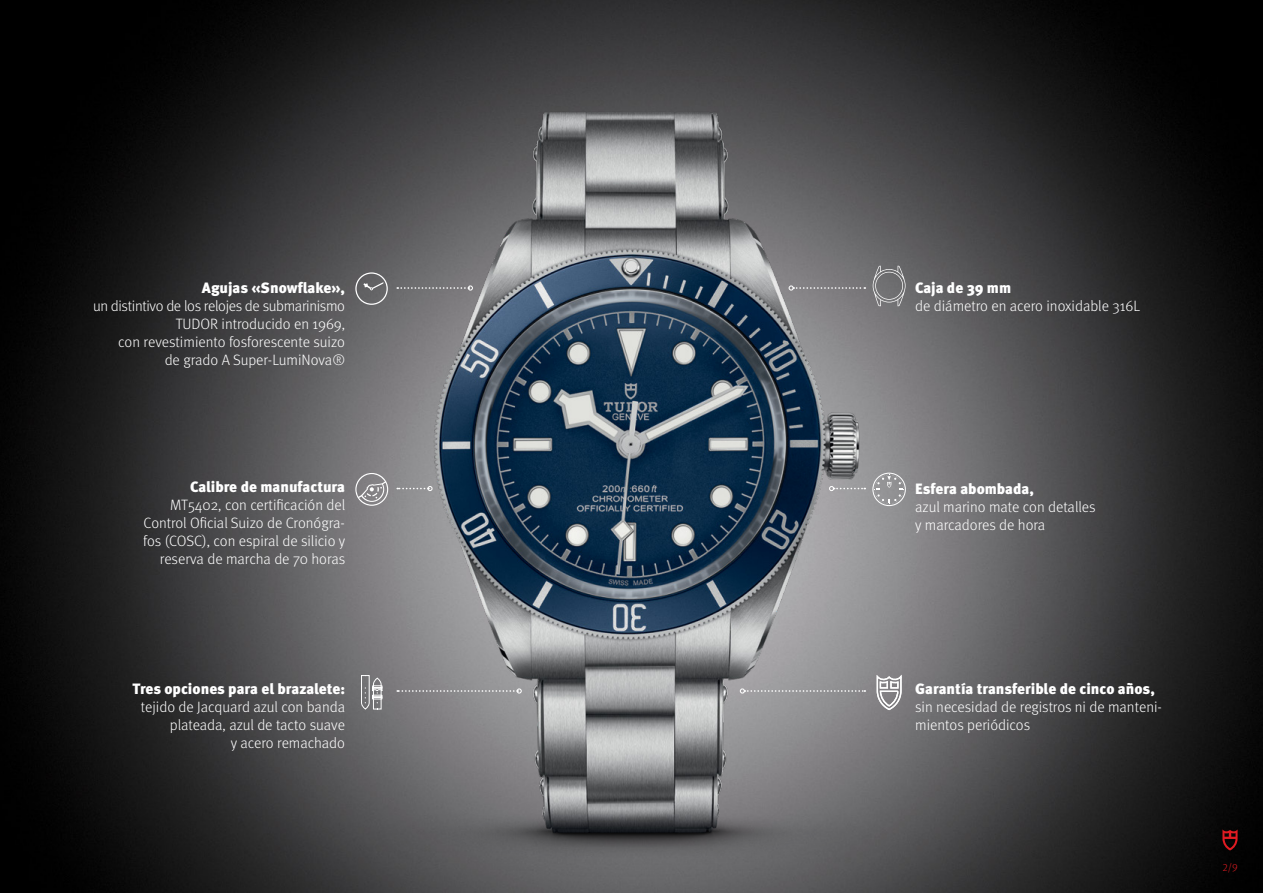
<style>
.page{position:relative;width:1263px;height:893px;background:#fff}
.page>*{position:absolute;margin:0;border:0;box-sizing:border-box;transform-origin:0 0}
.t1{font:300 15px/18px "Meta Pro";letter-spacing:-.005em;color:#fff;text-align:right}
.t2{font:900 15px "Meta Pro";color:#fff}
.t3{font:300 10.5px "Meta Pro";color:#e11b22}
</style>
<div class="page">
<img style="left:0;top:0;width:1263px;height:892px">
<img style="left:321px;top:0;width:621px;height:893px">
<svg style="left:876px;top:673px;width:26px;height:38px"></svg>
<svg style="left:873px;top:266px;width:32px;height:40px"></svg>
<svg style="left:397px;top:285px;width:76px;height:6px"></svg>
<svg style="left:363px;top:282px;width:21px;height:8px"></svg>
<div style="left:355px;top:272px;width:33px;height:33px;border:1px solid #fff;border-radius:50%"></div>
<svg style="left:789px;top:285px;width:76px;height:6px"></svg>
<svg style="left:740px;top:688px;width:125px;height:6px"></svg>
<svg style="left:397px;top:688px;width:125px;height:6px"></svg>
<svg style="left:397px;top:486px;width:36px;height:5px"></svg>
<svg style="left:829px;top:486px;width:36px;height:5px"></svg>
<svg style="left:355px;top:473px;width:33px;height:33px"></svg>
<svg style="left:872px;top:473px;width:34px;height:33px"></svg>
<svg style="left:361px;top:675px;width:22px;height:35px"></svg>
<svg style="left:1222px;top:829px;width:15px;height:21px"></svg>
<p class="t2" style="left:202px;top:276px;width:145px">Agujas «Snowflake»,</p>
<p class="t1" style="left:93px;top:296px;width:253px">un distintivo de los relojes de submarinismo TUDOR introducido en 1969,<br>con revestimiento fosforescente suizo<br>de grado A Super-LumiNova®</p>
<p class="t2" style="left:190px;top:475px;width:156px">Calibre de manufactura</p>
<p class="t1" style="left:143px;top:495px;width:203px">MT5402, con certificación del<br>Control Oficial Suizo de Cronógra&shy;fos (COSC), con espiral de silicio y reserva de marcha de 70 horas</p>
<p class="t2" style="left:133px;top:677px;width:214px">Tres opciones para el brazalete:</p>
<p class="t1" style="left:141px;top:697px;width:206px">tejido de Jacquard azul con banda plateada, azul de tacto suave<br>y acero remachado</p>
<p class="t2" style="left:915px;top:276px;width:98px">Caja de 39 mm</p>
<p class="t1" style="left:915px;top:296px;width:226px">de diámetro en acero inoxidable 316L</p>
<p class="t2" style="left:915px;top:477px;width:120px">Esfera abombada,</p>
<p class="t1" style="left:915px;top:497px;width:182px;text-align:left">azul marino mate con detalles y marcadores de hora</p>
<p class="t2" style="left:915px;top:677px;width:241px">Garantía transferible de cinco años,</p>
<p class="t1" style="left:915px;top:697px;width:248px;text-align:left">sin necesidad de registros ni de manteni&shy;mientos periódicos</p>
<p class="t3" style="left:1222px;top:860px;width:17px">2/9</p>
</div>
